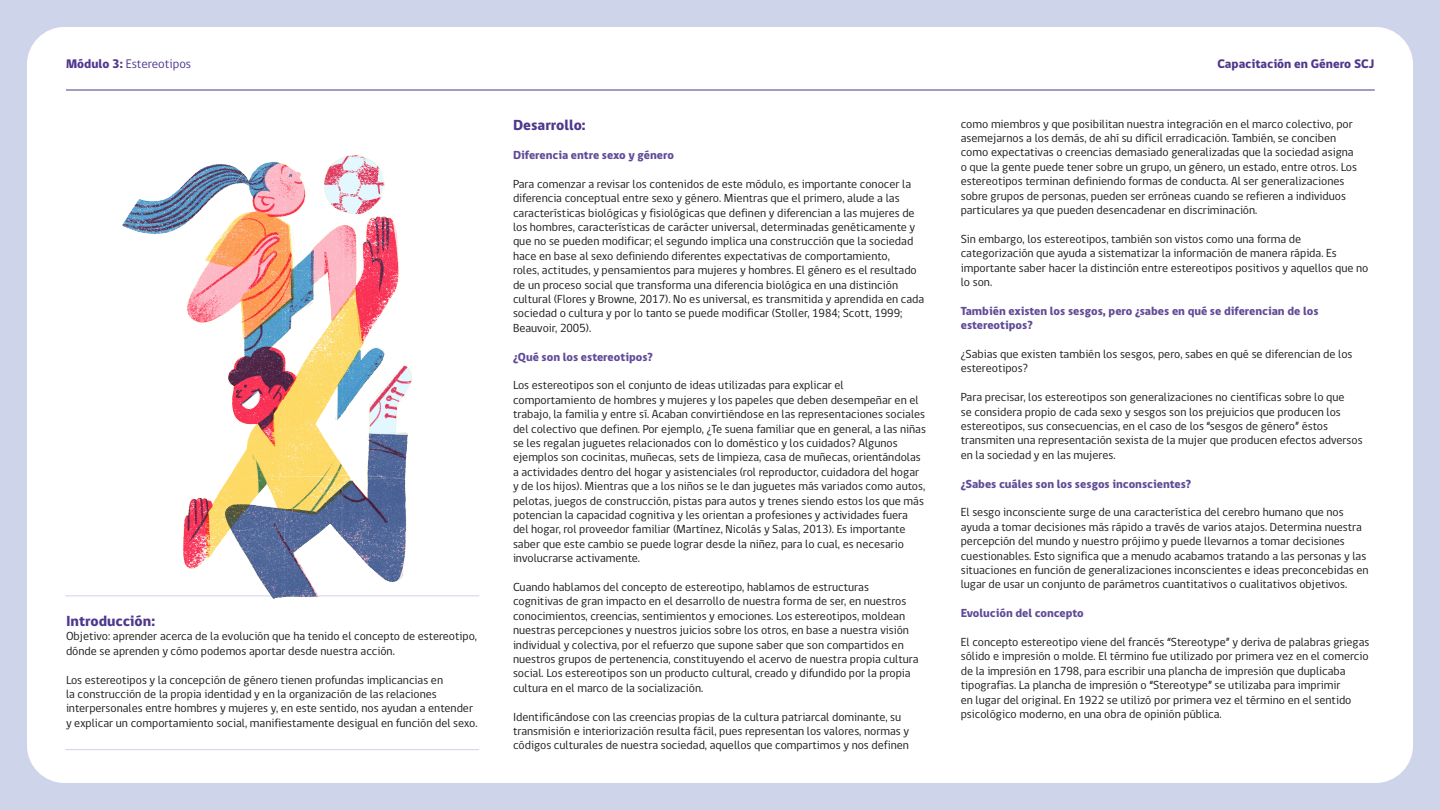
<style>
.page{position:relative;width:1440px;height:810px;background:#ced5eb}
.page>*{position:absolute;margin:0;border:0;box-sizing:border-box;transform-origin:0 0}
.Titulos{font:800 15px "gob CL";color:#4f378d}
.t1{font:800 12.75px "gob CL";color:#4f378d}
.t2{font:12.75px "gob CL";color:#4f378d}
.Cuerpo_basico{font:12px/14.4px "gob CL";color:#1a1a1a}
.Cuerpo_basico-2{font:800 12px/14.4px "gob CL";color:#614b98}
.s1{font-weight:800}
</style>
<div class="page">
<div style="left:27px;top:27px;width:1386px;height:756px;background:#fff;border-radius:38px"></div>
<hr style="left:66px;top:90px;width:1309px;height:1px;background:#4f378d">
<hr style="left:65px;top:749px;width:414px;height:1px;background:#ced5eb">
<hr style="left:65px;top:595px;width:414px;height:1px;background:#ced5eb">
<img style="left:122px;top:156px;width:290px;height:442px">
<p class="t2" style="left:66px;top:55px;width:127px"><span class="s1">Módulo 3:</span> Estereotipos</p>
<p class="t1" style="left:1217px;top:55px;width:159px">Capacitación en Género SCJ</p>
<p class="Titulos" style="left:66px;top:611px;width:91px">Introducción:</p>
<p class="Cuerpo_basico" style="left:66px;top:629px;width:413px">Objetivo: aprender acerca de la evolución que ha tenido el concepto de estereotipo, dónde se aprenden y cómo podemos aportar desde nuestra acción.</p>
<p class="Cuerpo_basico" style="left:66px;top:673px;width:413px">Los estereotipos y la concepción de género tienen profundas implicancias en<br>la construcción de la propia identidad y en la organización de las relaciones interpersonales entre hombres y mujeres y, en este sentido, nos ayudan a entender y explicar un comportamiento social, manifiestamente desigual en función del sexo.</p>
<p class="Titulos" style="left:513px;top:115px;width:74px">Desarrollo:</p>
<p class="Cuerpo_basico-2" style="left:513px;top:148px;width:163px">Diferencia entre sexo y género</p>
<p class="Cuerpo_basico" style="left:513px;top:177px;width:413px">Para comenzar a revisar los contenidos de este módulo, es importante conocer la diferencia conceptual entre sexo y género. Mientras que el primero, alude a las características biológicas y fisiológicas que definen y diferencian a las mujeres de los hombres, características de carácter universal, determinadas genéticamente y que no se pueden modificar; el segundo implica una construcción que la sociedad hace en base al sexo definiendo diferentes expectativas de comportamiento,<br>roles, actitudes, y pensamientos para mujeres y hombres. El género es el resultado de un proceso social que transforma una diferencia biológica en una distinción cultural (Flores y Browne, 2017). No es universal, es transmitida y aprendida en cada sociedad o cultura y por lo tanto se puede modificar (Stoller, 1984; Scott, 1999; Beauvoir, 2005).</p>
<p class="Cuerpo_basico-2" style="left:513px;top:350px;width:141px">¿Qué son los estereotipos?</p>
<p class="Cuerpo_basico" style="left:513px;top:378px;width:415px">Los estereotipos son el conjunto de ideas utilizadas para explicar el comportamiento de hombres y mujeres y los papeles que deben desempeñar en el trabajo, la familia y entre sí. Acaban convirtiéndose en las representaciones sociales del colectivo que definen. Por ejemplo, ¿Te suena familiar que en general, a las niñas se les regalan juguetes relacionados con lo doméstico y los cuidados? Algunos ejemplos son cocinitas, muñecas, sets de limpieza, casa de muñecas, orientándolas a actividades dentro del hogar y asistenciales (rol reproductor, cuidadora del hogar y de los hijos). Mientras que a los niños se le dan juguetes más variados como autos, pelotas, juegos de construcción, pistas para autos y trenes siendo estos los que más potencian la capacidad cognitiva y les orientan a profesiones y actividades fuera del hogar, rol proveedor familiar (Martínez, Nicolás y Salas, 2013). Es importante saber que este cambio se puede lograr desde la niñez, para lo cual, es necesario involucrarse activamente.</p>
<p class="Cuerpo_basico" style="left:513px;top:580px;width:407px">Cuando hablamos del concepto de estereotipo, hablamos de estructuras cognitivas de gran impacto en el desarrollo de nuestra forma de ser, en nuestros conocimientos, creencias, sentimientos y emociones. Los estereotipos, moldean nuestras percepciones y nuestros juicios sobre los otros, en base a nuestra visión individual y colectiva, por el refuerzo que supone saber que son compartidos en nuestros grupos de pertenencia, constituyendo el acervo de nuestra propia cultura social. Los estereotipos son un producto cultural, creado y difundido por la propia cultura en el marco de la socialización.</p>
<p class="Cuerpo_basico" style="left:513px;top:710px;width:398px">Identificándose con las creencias propias de la cultura patriarcal dominante, su transmisión e interiorización resulta fácil, pues representan los valores, normas y códigos culturales de nuestra sociedad, aquellos que compartimos y nos definen</p>
<p class="Cuerpo_basico" style="left:961px;top:117px;width:398px">como miembros y que posibilitan nuestra integración en el marco colectivo, por asemejarnos a los demás, de ahí su difícil erradicación. También, se conciben como expectativas o creencias demasiado generalizadas que la sociedad asigna o que la gente puede tener sobre un grupo, un género, un estado, entre otros. Los estereotipos terminan definiendo formas de conducta. Al ser generalizaciones sobre grupos de personas, pueden ser erróneas cuando se refieren a individuos particulares ya que pueden desencadenar en discriminación.</p>
<p class="Cuerpo_basico" style="left:961px;top:232px;width:409px">Sin embargo, los estereotipos, también son vistos como una forma de categorización que ayuda a sistematizar la información de manera rápida. Es importante saber hacer la distinción entre estereotipos positivos y aquellos que no lo son.</p>
<p class="Cuerpo_basico-2" style="left:961px;top:304px;width:359px">También existen los sesgos, pero ¿sabes en qué se diferencian de los estereotipos?</p>
<p class="Cuerpo_basico" style="left:961px;top:347px;width:393px">¿Sabias que existen también los sesgos, pero, sabes en qué se diferencian de los estereotipos?</p>
<p class="Cuerpo_basico" style="left:961px;top:390px;width:403px">Para precisar, los estereotipos son generalizaciones no científicas sobre lo que<br>se considera propio de cada sexo y sesgos son los prejuicios que producen los estereotipos, sus consecuencias, en el caso de los “sesgos de género” éstos transmiten una representación sexista de la mujer que producen efectos adversos en la sociedad y en las mujeres.</p>
<p class="Cuerpo_basico-2" style="left:961px;top:477px;width:232px">¿Sabes cuáles son los sesgos inconscientes?</p>
<p class="Cuerpo_basico" style="left:961px;top:505px;width:409px">El sesgo inconsciente surge de una característica del cerebro humano que nos ayuda a tomar decisiones más rápido a través de varios atajos. Determina nuestra percepción del mundo y nuestro prójimo y puede llevarnos a tomar decisiones cuestionables. Esto significa que a menudo acabamos tratando a las personas y las situaciones en función de generalizaciones inconscientes e ideas preconcebidas en lugar de usar un conjunto de parámetros cuantitativos o cualitativos objetivos.</p>
<p class="Cuerpo_basico-2" style="left:961px;top:606px;width:124px">Evolución del concepto</p>
<p class="Cuerpo_basico" style="left:961px;top:635px;width:410px">El concepto estereotipo viene del francés “Stereotype” y deriva de palabras griegas sólido e impresión o molde. El término fue utilizado por primera vez en el comercio de la impresión en 1798, para escribir una plancha de impresión que duplicaba tipografías. La plancha de impresión o “Stereotype” se utilizaba para imprimir<br>en lugar del original. En 1922 se utilizó por primera vez el término en el sentido psicológico moderno, en una obra de opinión pública.</p>
</div>
